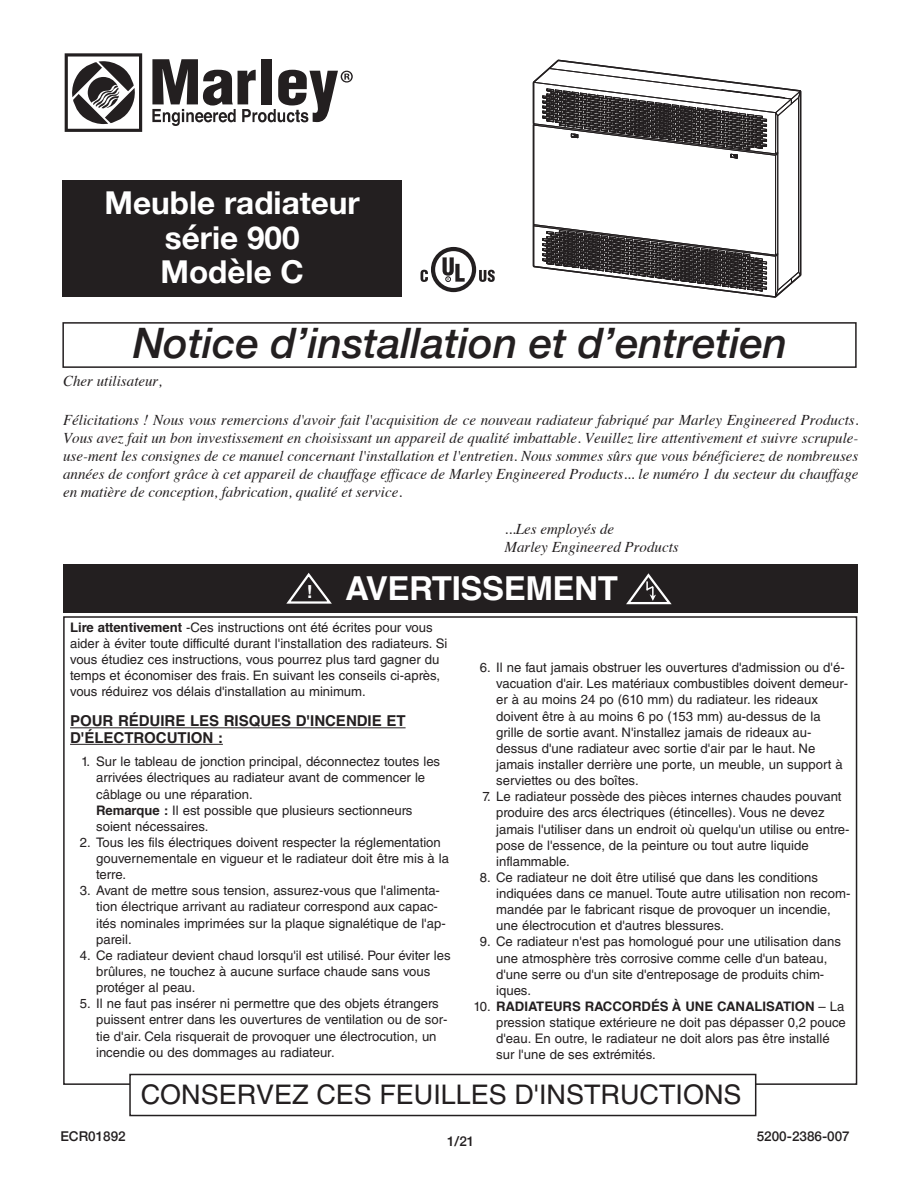
<style>
.page{position:relative;width:918px;height:1188px;background:#fff}
.page>*{position:absolute;margin:0;border:0;box-sizing:border-box;transform-origin:0 0}
.t1{font:italic 500 42px "Helvetica Neue";color:#231f20}
.t2{font:700 33px "Helvetica";letter-spacing:-.01em;color:#fff}
.t3{font:700 31.5px/34.5px "Helvetica Neue";color:#fff;text-align:center}
.t4{font:27px "Helvetica LT Std";color:#231f20}
.t5{font:italic 15px/18px "Times";color:#231f20;text-align:justify}
.t6{font:700 15px/16.5px "Helvetica";color:#231f20}
.t7{font:500 13.5px "Helvetica Neue";color:#231f20}
.t8{font:13.2px/16.2px "Helvetica LT Std";color:#231f20}
.t9{font:700 13.2px "Helvetica";color:#231f20}
.s1{font-size:18px}
.s2{font-family:"Helvetica";font-weight:700}
.s3{font-family:"Helvetica LT Std";font-weight:400}
</style>
<div class="page">
<div style="left:63px;top:564px;width:794px;height:49px;background:#231f20"></div>
<svg style="left:286px;top:573px;width:46px;height:31px"></svg>
<svg style="left:626px;top:573px;width:46px;height:31px"></svg>
<hr style="left:70px;top:727px;width:336px;height:1px;background:#231f20">
<hr style="left:70px;top:744px;width:153px;height:1px;background:#231f20">
<div style="left:129px;top:1074px;width:627px;height:42px;border:2px solid #231f20"></div>
<div style="left:62px;top:322px;width:795px;height:46px;border:2px solid #231f20"></div>
<div style="left:62px;top:180px;width:339px;height:117px;background:#231f20"></div>
<svg style="left:65px;top:53px;width:77px;height:79px"></svg>
<svg style="left:152px;top:59px;width:201px;height:67px"></svg>
<svg style="left:421px;top:247px;width:74px;height:45px"></svg>
<svg style="left:532px;top:60px;width:270px;height:238px"></svg>
<svg style="left:533px;top:68px;width:268px;height:229px"></svg>
<h3 class="t3" style="left:104px;top:186px;width:257px">Meuble radiateur série 900<br>Modèle C</h3>
<h1 class="t1" style="left:133px;top:307px;width:656px">Notice d’installation et d’entretien</h1>
<p class="t5" style="left:63px;top:371px;width:101px">Cher utilisateur,</p>
<p class="t5" style="left:63px;top:410px;width:797px">Félicitations ! Nous vous remercions d'avoir fait l'acquisition de ce nouveau radiateur fabriqué par Marley Engineered Products.<br>Vous avez fait un bon investissement en choisissant un appareil de qualité imbattable. Veuillez lire attentivement et suivre scrupule&shy;use-ment les consignes de ce manuel concernant l'installation et l'entretien. Nous sommes sûrs que vous bénéficierez de nombreuses années de confort grâce à cet appareil de chauffage efficace de Marley Engineered Products... le numéro 1 du secteur du chauffage en matière de conception, fabrication, qualité et service.</p>
<p class="t5" style="left:505px;top:519px;width:176px">...Les employés de<br>Marley Engineered Products</p>
<h2 class="t2" style="left:306px;top:562px;width:313px"><span class="s1">!</span> AVERTISSEMENT</h2>
<p class="t8" style="left:70px;top:619px;width:379px"><span class="s2">Lire attentivement</span> -Ces instructions ont été écrites pour vous aider à éviter toute difficulté durant l'installation des radiateurs. Si vous étudiez ces instructions, vous pourrez plus tard gagner du temps et économiser des frais. En suivant les conseils ci-après, vous réduirez vos délais d'installation au minimum.</p>
<p class="t6" style="left:70px;top:713px;width:337px">POUR RÉDUIRE LES RISQUES D'INCENDIE ET<br>D'ÉLECTROCUTION :</p>
<p class="t8" style="left:96px;top:754px;width:346px;text-indent:-15px">1. Sur le tableau de jonction principal, déconnectez toutes les arrivées électriques au radiateur avant de commencer le câblage ou une réparation.<br><span class="s2">Remarque :</span> Il est possible que plusieurs sectionneurs soient nécessaires.</p>
<p class="t8" style="left:96px;top:834px;width:354px;text-indent:-16px">2. Tous les fils électriques doivent respecter la réglementation gouvernementale en vigueur et le radiateur doit être mis à la terre.</p>
<p class="t8" style="left:96px;top:883px;width:351px;text-indent:-16px">3. Avant de mettre sous tension, assurez-vous que l'alimenta&shy;tion électrique arrivant au radiateur correspond aux capac&shy;ités nominales imprimées sur la plaque signalétique de l'ap&shy;pareil.</p>
<p class="t8" style="left:96px;top:947px;width:356px;text-indent:-16px">4. Ce radiateur devient chaud lorsqu'il est utilisé. Pour éviter les brûlures, ne touchez à aucune surface chaude sans vous protéger al peau.</p>
<p class="t8" style="left:96px;top:996px;width:353px;text-indent:-16px">5. Il ne faut pas insérer ni permettre que des objets étrangers puissent entrer dans les ouvertures de ventilation ou de sor&shy;tie d'air. Cela risquerait de provoquer une électrocution, un incendie ou des dommages au radiateur.</p>
<p class="t8" style="left:496px;top:659px;width:354px;text-indent:-16px">6. Il ne faut jamais obstruer les ouvertures d'admission ou d'é&shy;vacuation d'air. Les matériaux combustibles doivent demeur&shy;er à au moins 24 po (610 mm) du radiateur. les rideaux doivent être à au moins 6 po (153 mm) au-dessus de la grille de sortie avant. N'installez jamais de rideaux au&shy;dessus d'une radiateur avec sortie d'air par le haut. Ne jamais installer derrière une porte, un meuble, un support à serviettes ou des boîtes.</p>
<p class="t8" style="left:496px;top:788px;width:355px;text-indent:-14px">7. Le radiateur possède des pièces internes chaudes pouvant produire des arcs électriques (étincelles). Vous ne devez jamais l'utiliser dans un endroit où quelqu'un utilise ou entre&shy;pose de l'essence, de la peinture ou tout autre liquide inflammable.</p>
<p class="t8" style="left:496px;top:869px;width:356px;text-indent:-16px">8. Ce radiateur ne doit être utilisé que dans les conditions indiquées dans ce manuel. Toute autre utilisation non recom&shy;mandée par le fabricant risque de provoquer un incendie, une électrocution et d'autres blessures.</p>
<p class="t8" style="left:496px;top:934px;width:346px;text-indent:-16px">9. Ce radiateur n'est pas homologué pour une utilisation dans une atmosphère très corrosive comme celle d'un bateau, d'une serre ou d'un site d'entreposage de produits chim&shy;iques.</p>
<p class="t9" style="left:473px;top:996px;width:372px"><span class="s3">10.</span> RADIATEURS RACCORDÉS À UNE CANALISATION <span class="s3">– La</span></p>
<p class="t8" style="left:496px;top:1014px;width:351px">pression statique extérieure ne doit pas dépasser 0,2 pouce d'eau. En outre, le radiateur ne doit alors pas être installé sur l'une de ses extrémités.</p>
<h3 class="t4" style="left:141px;top:1079px;width:602px">CONSERVEZ CES FEUILLES D'INSTRUCTIONS</h3>
<p class="t7" style="left:60px;top:1125px;width:67px">ECR01892</p>
<p class="t7" style="left:447px;top:1131px;width:29px">1/21</p>
<p class="t7" style="left:757px;top:1125px;width:95px">5200-2386-007</p>
</div>
